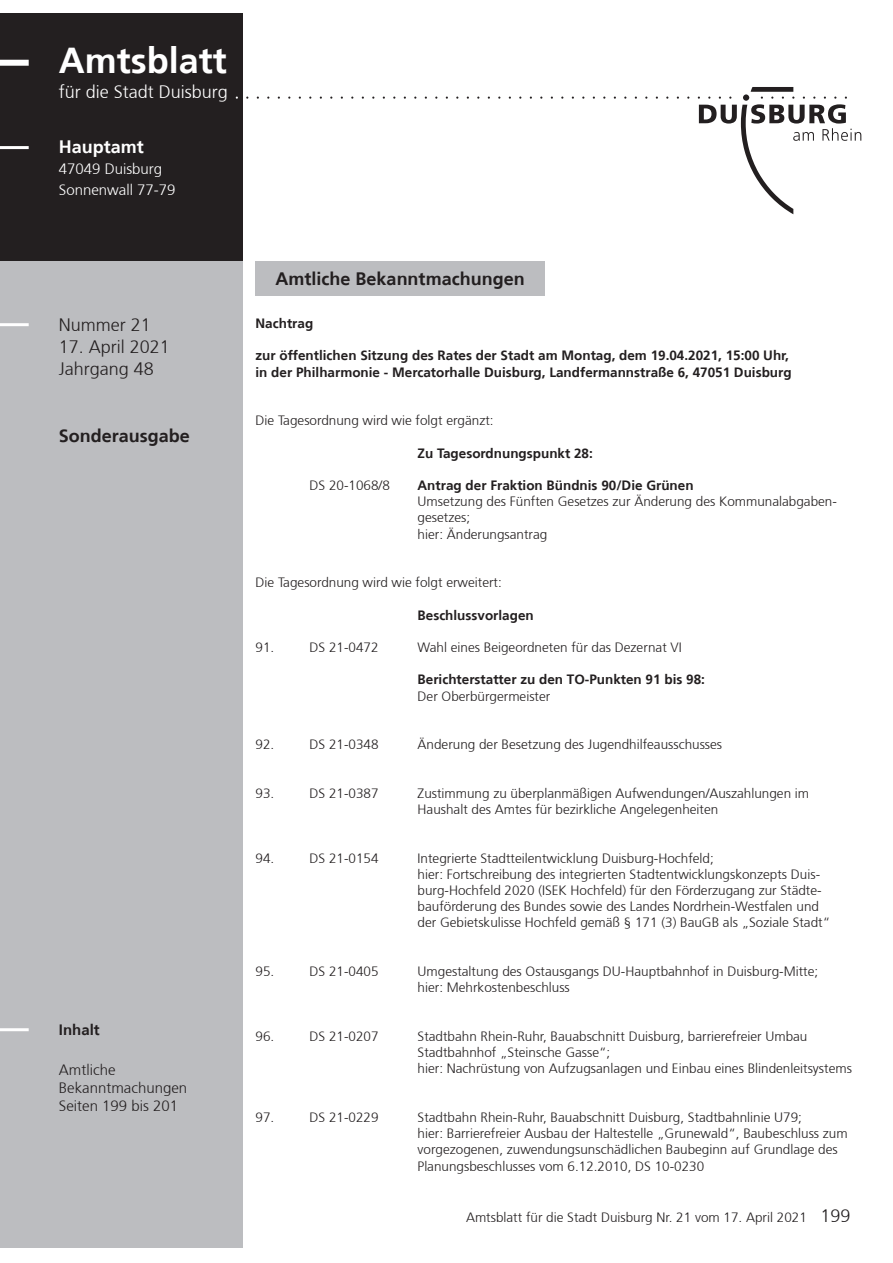
<style>
.page{position:relative;width:893px;height:1263px;background:#fff}
.page>*{position:absolute;margin:0;border:0;box-sizing:border-box;transform-origin:0 0}
.t1{font:150px "Duisburg Logo";color:#231f20}
.t2{font:700 36px "Frutiger 65";color:#fff}
.t3{font:700 18px "Frutiger 65";color:#231f20}
.t4{font:300 18px/21.6px "Frutiger 45";color:#231f20}
.t5{font:300 18px "Frutiger 45";color:#fff}
.t6{font:700 18px "Frutiger 65";color:#fff}
.t7{font:300 15px/18px "Frutiger 45";color:#231f20}
.t8{font:300 15px/21px "Frutiger 45";color:#fff}
.t9{font:700 15px "Frutiger 65";color:#231f20}
.t10{font:300 13.5px/16.2px "Frutiger 45";color:#231f20}
.t11{font:700 13.5px/16.2px "Frutiger 65";color:#231f20}
.s1{font-size:18px}
</style>
<div class="page">
<div style="left:0;top:13px;width:242px;height:251px;background:#231f20"></div>
<div style="left:0;top:261px;width:242px;height:987px;background:#bcbdc0"></div>
<div style="left:0;top:60px;width:29px;height:6px;background:#fff"></div>
<hr style="left:0;top:146px;width:29px;height:3px;background:#fff">
<hr style="left:0;top:323px;width:29px;height:3px;background:#fff">
<hr style="left:0;top:1028px;width:29px;height:3px;background:#fff">
<div style="left:256px;top:261px;width:289px;height:35px;background:#bcbdc0"></div>
<h2 class="t2" style="left:59px;top:39px;width:170px">Amtsblatt</h2>
<h3 class="t5" style="left:59px;top:82px;width:171px">für die Stadt Duisburg</h3>
<h3 class="t6" style="left:59px;top:137px;width:87px">Hauptamt</h3>
<p class="t8" style="left:59px;top:159px;width:118px">47049 Duisburg<br>Sonnenwall 77-79</p>
<h1 class="t1" style="left:246px;top:-41px;width:616px">.........................................L</h1>
<h3 class="t4" style="left:59px;top:315px;width:94px">Nummer 21</h3>
<h3 class="t4" style="left:59px;top:336px;width:113px">17. April 2021<br>Jahrgang 48</h3>
<h3 class="t3" style="left:59px;top:425px;width:133px">Sonderausgabe</h3>
<p class="t9" style="left:59px;top:1021px;width:42px">Inhalt</p>
<p class="t7" style="left:59px;top:1061px;width:130px">Amtliche<br>Bekanntmachungen<br>Seiten 199 bis 201</p>
<h3 class="t3" style="left:276px;top:268px;width:251px">Amtliche Bekanntmachungen</h3>
<p class="t11" style="left:256px;top:315px;width:59px">Nachtrag</p>
<p class="t11" style="left:256px;top:348px;width:538px">zur öffentlichen Sitzung des Rates der Stadt am Montag, dem 19.04.2021, 15:00 Uhr, in der Philharmonie - Mercatorhalle Duisburg, Landfermannstraße 6, 47051 Duisburg</p>
<p class="t10" style="left:256px;top:413px;width:240px">Die Tagesordnung wird wie folgt ergänzt:</p>
<p class="t11" style="left:418px;top:445px;width:177px">Zu Tagesordnungspunkt 28:</p>
<p class="t10" style="left:310px;top:477px;width:82px">DS 20-1068/8</p>
<p class="t11" style="left:418px;top:477px;width:278px">Antrag der Fraktion Bündnis 90/Die Grünen</p>
<p class="t10" style="left:418px;top:494px;width:421px">Umsetzung des Fünften Gesetzes zur Änderung des Kommunalabgaben&shy;gesetzes;<br>hier: Änderungsantrag</p>
<p class="t10" style="left:256px;top:575px;width:248px">Die Tagesordnung wird wie folgt erweitert:</p>
<p class="t11" style="left:418px;top:607px;width:118px">Beschlussvorlagen</p>
<p class="t10" style="left:256px;top:639px;width:20px">91.</p>
<p class="t10" style="left:310px;top:639px;width:71px">DS 21-0472</p>
<p class="t10" style="left:418px;top:639px;width:266px">Wahl eines Beigeordneten für das Dezernat VI</p>
<p class="t11" style="left:418px;top:672px;width:289px">Berichterstatter zu den TO-Punkten 91 bis 98:</p>
<p class="t10" style="left:418px;top:688px;width:134px">Der Oberbürgermeister</p>
<p class="t10" style="left:256px;top:737px;width:20px">92.</p>
<p class="t10" style="left:310px;top:737px;width:71px">DS 21-0348</p>
<p class="t10" style="left:418px;top:737px;width:306px">Änderung der Besetzung des Jugendhilfeausschusses</p>
<p class="t10" style="left:256px;top:785px;width:20px">93.</p>
<p class="t10" style="left:310px;top:785px;width:71px">DS 21-0387</p>
<p class="t10" style="left:418px;top:785px;width:393px">Zustimmung zu überplanmäßigen Aufwendungen/Auszahlungen im<br>Haushalt des Amtes für bezirkliche Angelegenheiten</p>
<p class="t10" style="left:256px;top:850px;width:20px">94.</p>
<p class="t10" style="left:310px;top:850px;width:71px">DS 21-0154</p>
<p class="t10" style="left:418px;top:850px;width:414px">Integrierte Stadtteilentwicklung Duisburg-Hochfeld;<br>hier: Fortschreibung des integrierten Stadtentwicklungskonzepts Duis&shy;burg-Hochfeld 2020 (ISEK Hochfeld) für den Förderzugang zur Städte&shy;bauförderung des Bundes sowie des Landes Nordrhein-Westfalen und der Gebietskulisse Hochfeld gemäß § 171 (3) BauGB als „Soziale Stadt“</p>
<p class="t10" style="left:256px;top:963px;width:20px">95.</p>
<p class="t10" style="left:310px;top:963px;width:71px">DS 21-0405</p>
<p class="t10" style="left:418px;top:963px;width:402px">Umgestaltung des Ostausgangs DU-Hauptbahnhof in Duisburg-Mitte; hier: Mehrkostenbeschluss</p>
<p class="t10" style="left:256px;top:1028px;width:20px">96.</p>
<p class="t10" style="left:310px;top:1028px;width:71px">DS 21-0207</p>
<p class="t10" style="left:418px;top:1028px;width:436px">Stadtbahn Rhein-Ruhr, Bauabschnitt Duisburg, barrierefreier Umbau<br>Stadtbahnhof „Steinsche Gasse“;<br>hier: Nachrüstung von Aufzugsanlagen und Einbau eines Blindenleitsystems</p>
<p class="t10" style="left:256px;top:1109px;width:20px">97.</p>
<p class="t10" style="left:310px;top:1109px;width:71px">DS 21-0229</p>
<p class="t10" style="left:418px;top:1109px;width:432px">Stadtbahn Rhein-Ruhr, Bauabschnitt Duisburg, Stadtbahnlinie U79;<br>hier: Barrierefreier Ausbau der Haltestelle „Grunewald“, Baubeschluss zum vorgezogenen, zuwendungsunschädlichen Baubeginn auf Grundlage des Planungsbeschlusses vom 6.12.2010, DS 10-0230</p>
<p class="t10" style="left:466px;top:1209px;width:386px">Amtsblatt für die Stadt Duisburg Nr. 21 vom 17. April 2021 <span class="s1">199</span></p>
</div>
